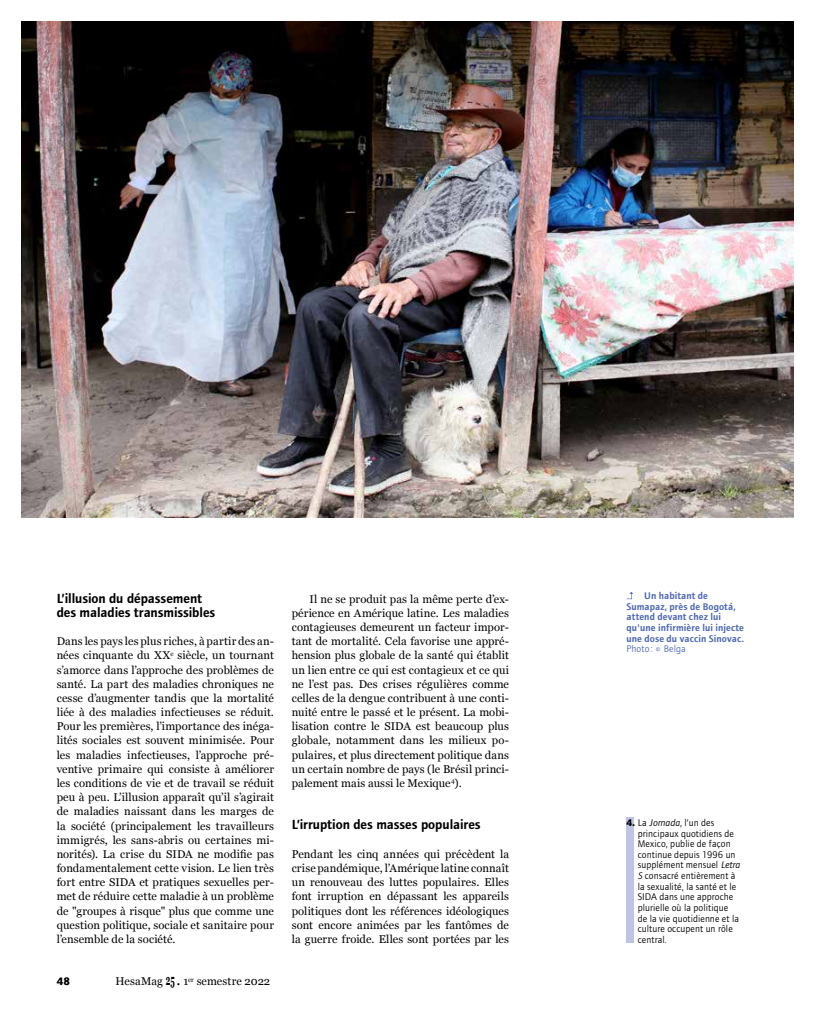
<style>
.page{position:relative;width:815px;height:1028px;background:#fff}
.page>*{position:absolute;margin:0;border:0;box-sizing:border-box;transform-origin:0 0}
.t1{font:13.75px/14.1px "etui Foundry Journal Demi";letter-spacing:-.005em;color:#000}
.t2{font:11.25px/14.1px "Georgia";letter-spacing:.01em;color:#000;text-align:justify}
.t3{font:11.25px "etui Foundry Journal bold";color:#000}
.t4{font:10px/10.6px "etui Foundry Journal book";letter-spacing:.01em;color:#000}
.t5{font:10px/10.6px "etui Foundry Journal Demi";letter-spacing:.01em;color:#5069b1}
.t6{font:10px "etui Foundry Journal book";letter-spacing:.01em;color:#5069b1}
.s1{font-weight:700;font-size:14.88px}
.s2{font-size:15px}
.s3{font-family:"etui Foundry Journal bold"}
.s4{font-family:"etui Foundry Journal Book";font-style:italic}
</style>
<div class="page">
<div style="left:627px;top:817px;width:7px;height:126px;background:#c0c4e3"></div>
<svg style="left:627px;top:592px;width:6px;height:7px"></svg>
<img style="left:21px;top:21px;width:773px;height:496px">
<p class="t1" style="left:57px;top:591px;width:160px">L’illusion du dépassement des maladies transmissibles</p>
<p class="t2" style="left:57px;top:633px;width:219px">Dans les pays les plus riches, à partir des an&shy;nées cinquante du XX<sup>e</sup> siècle, un tournant s’amorce dans l’approche des problèmes de santé. La part des maladies chroniques ne cesse d’augmenter tandis que la mortalité liée à des maladies infectieuses se réduit.<br>Pour les premières, l’importance des inéga&shy;lités sociales est souvent minimisée. Pour les maladies infectieuses, l’approche pré&shy;ventive primaire qui consiste à améliorer les conditions de vie et de travail se réduit peu à peu. L’illusion apparaît qu’il s’agirait de maladies naissant dans les marges de la société (principalement les travailleurs immigrés, les sans-abris ou certaines mi&shy;norités). La crise du SIDA ne modifie pas fondamentalement cette vision. Le lien très fort entre SIDA et pratiques sexuelles per&shy;met de réduire cette maladie à un problème de "groupes à risque" plus que comme une question politique, sociale et sanitaire pour l’ensemble de la société.</p>
<p class="t3" style="left:57px;top:975px;width:15px">48</p>
<p class="t2" style="left:115px;top:974px;width:156px">HesaMag <span class="s1">25</span> <span class="s2">.</span> 1<sup>er</sup> semestre 2022</p>
<p class="t2" style="left:292px;top:591px;width:219px;text-indent:18px">Il ne se produit pas la même perte d’ex&shy;périence en Amérique latine. Les maladies contagieuses demeurent un facteur impor&shy;tant de mortalité. Cela favorise une appré&shy;hension plus globale de la santé qui établit un lien entre ce qui est contagieux et ce qui ne l’est pas. Des crises régulières comme celles de la dengue contribuent à une conti&shy;nuité entre le passé et le présent. La mobi&shy;lisation contre le SIDA est beaucoup plus globale, notamment dans les milieux po&shy;pulaires, et plus directement politique dans un certain nombre de pays (le Brésil princi&shy;palement mais aussi le Mexique<sup>4</sup>).</p>
<p class="t1" style="left:292px;top:818px;width:190px">L’irruption des masses populaires</p>
<p class="t2" style="left:292px;top:846px;width:219px">Pendant les cinq années qui précèdent la crise pandémique, l’Amérique latine connaît un renouveau des luttes populaires. Elles font irruption en dépassant les appareils politiques dont les références idéologiques sont encore animées par les fantômes de la guerre froide. Elles sont portées par les</p>
<p class="t5" style="left:627px;top:590px;width:119px;text-indent:18px">Un habitant de<br>Sumapaz, près de Bogotá, attend devant chez lui qu'une infirmière lui injecte une dose du vaccin Sinovac.</p>
<p class="t6" style="left:627px;top:643px;width:61px">Photo : © Belga</p>
<p class="t4" style="left:638px;top:817px;width:104px;text-indent:-11px"><span class="s3">4.</span> La <span class="s4">Jornada</span>, l’un des principaux quotidiens de<br>Mexico, publie de façon continue depuis 1996 un supplément mensuel <span class="s4">Letra<br>S</span> consacré entièrement à la sexualité, la santé et le<br>SIDA dans une approche plurielle où la politique de la vie quotidienne et la culture occupent un rôle central.</p>
</div>
